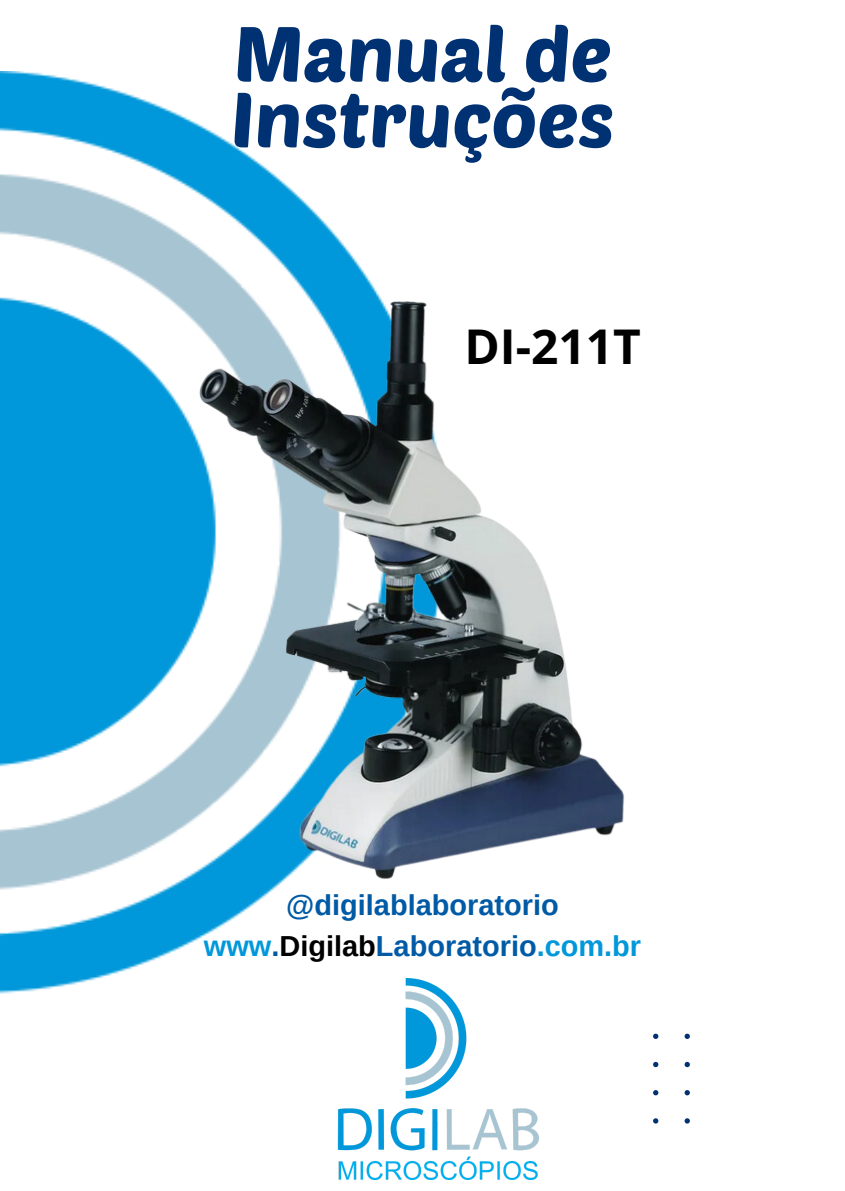
<style>
.page{position:relative;width:845px;height:1191px;background:#fff}
.page>*{position:absolute;margin:0;border:0;box-sizing:border-box;transform-origin:0 0}
.t1{font:76.8px/65.8px "Poetsen One";color:#003172}
.t2{font:700 47.8px "Open Sans";color:#000}
.t3{font:700 29px "Arimo";color:#005aa5}
.s1{color:#0098da}
.s2{color:#000}
</style>
<div class="page">
<svg style="left:653px;top:1034px;width:36px;height:90px"></svg>
<img style="left:338px;top:1034px;width:201px;height:145px">
<img style="left:0;top:71px;width:689px;height:963px">
<img style="left:190px;top:294px;width:465px;height:602px">
<h2 class="t1" style="left:231px;top:18px;width:385px">Manual de<br>Instruções</h2>
<p class="t2" style="left:464px;top:313px;width:178px">DI-211T</p>
<p class="t3" style="left:286px;top:889px;width:274px">@digilablaboratorio</p>
<p class="t3" style="left:204px;top:930px;width:439px"><span class="s1">www</span>.<span class="s2">Digilab</span>Laboratorio<span class="s1">.com.br</span></p>
</div>
